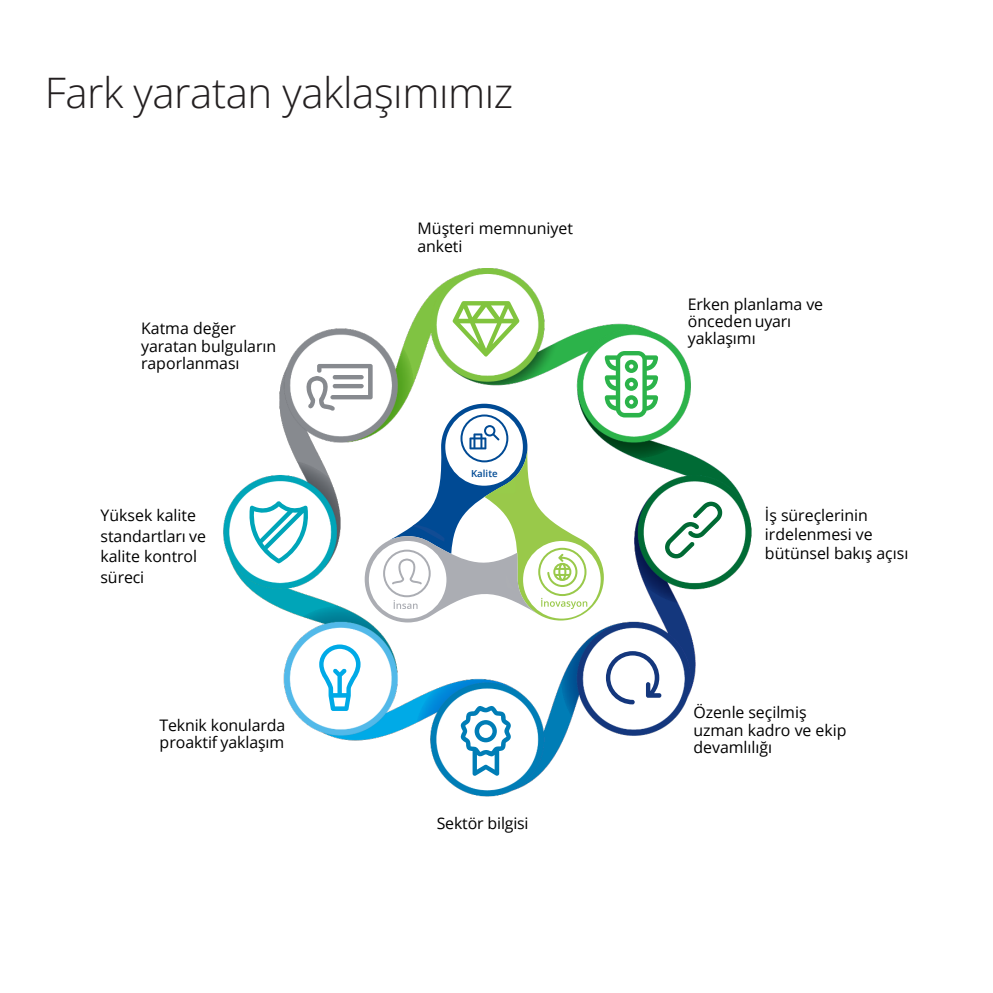
<style>
.page{position:relative;width:993px;height:993px;background:#fff}
.page>*{position:absolute;margin:0;border:0;box-sizing:border-box;transform-origin:0 0}
.Story_heading_light__24_30pt{font:42px "Open Sans";letter-spacing:-.01em;color:#231f20}
.t1{font:15.92px/17.2px "Open Sans";letter-spacing:-.005em;color:#000}
.t2{font:600 9.62px "Open Sans";color:#004a94}
</style>
<div class="page">
<img style="left:223px;top:268px;width:529px;height:529px">
<svg style="left:664px;top:501px;width:58px;height:57px"></svg>
<svg style="left:605px;top:651px;width:56px;height:53px"></svg>
<svg style="left:319px;top:644px;width:41px;height:66px"></svg>
<svg style="left:460px;top:705px;width:51px;height:70px"></svg>
<svg style="left:245px;top:301px;width:412px;height:321px"></svg>
<p class="Story_heading_light__24_30pt" style="left:45px;top:64px;width:470px">Fark yaratan yaklaşımımız</p>
<p class="t1" style="left:141px;top:319px;width:136px">Katma değer yaratan bulguların raporlanması</p>
<p class="t1" style="left:100px;top:504px;width:107px;line-height:20.5px">Yüksek kalite standartları ve kalite kontrol süreci</p>
<p class="t1" style="left:159px;top:715px;width:127px">Teknik konularda proaktif yaklaşım</p>
<p class="t1" style="left:417px;top:219px;width:157px">Müşteri memnuniyet anketi</p>
<p class="t2" style="left:471px;top:467px;width:28px">Kalite</p>
<p class="t1" style="left:436px;top:813px;width:93px">Sektör bilgisi</p>
<p class="t1" style="left:687px;top:295px;width:137px">Erken planlama ve önceden uyarı yaklaşımı</p>
<p class="t1" style="left:764px;top:504px;width:145px;line-height:19.1px">İş süreçlerinin irdelenmesi ve bütünsel bakış açısı</p>
<p class="t1" style="left:693px;top:703px;width:154px">Özenle seçilmiş uzman kadro ve ekip devamlılığı</p>
</div>
